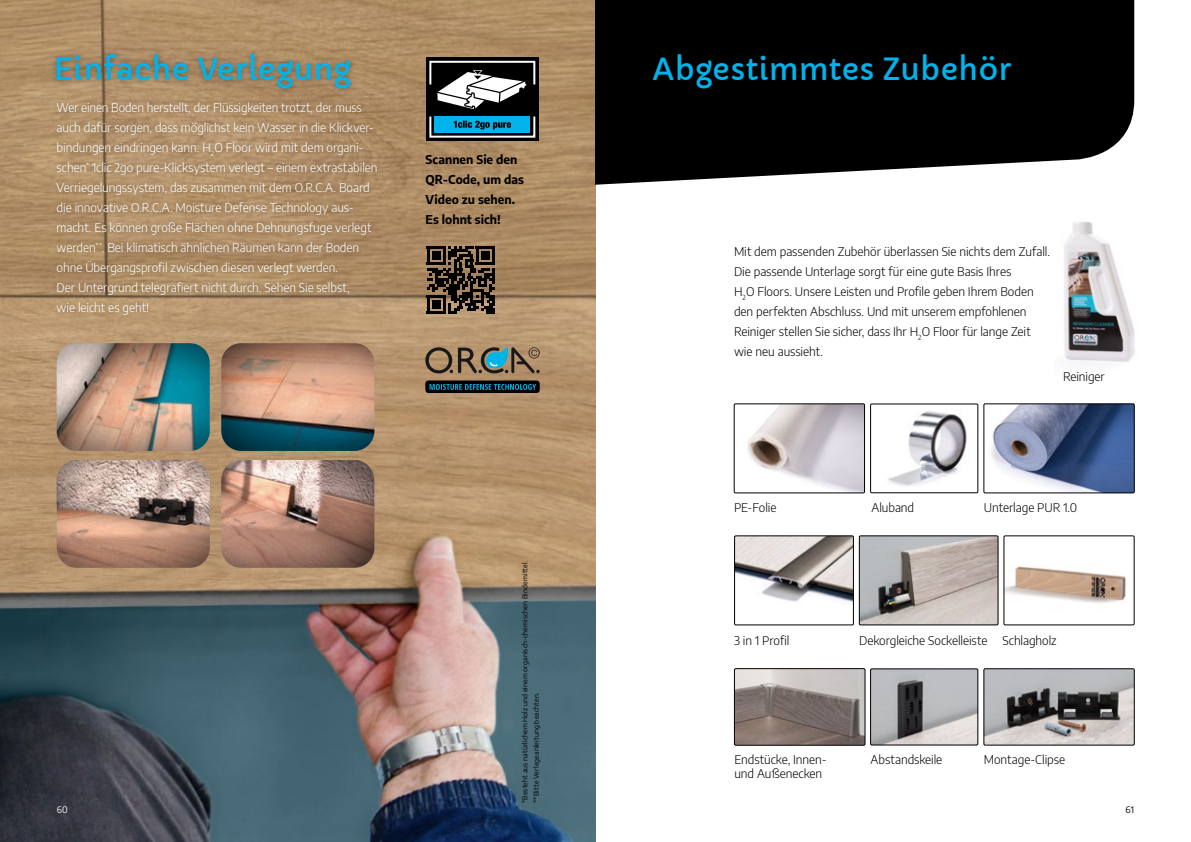
<style>
.page{position:relative;width:1191px;height:842px;background:#fff}
.page>*{position:absolute;margin:0;border:0;box-sizing:border-box;transform-origin:0 0}
.t1{font:30px "Capriola";letter-spacing:.005em;color:#00b3ea}
.t2{font:300 12px/20px "Encode Sans";letter-spacing:-.005em;color:#fff}
.t3{font:300 12px/20px "Encode Sans";letter-spacing:-.005em;color:#000}
.t4{font:700 12px/20px "Encode Sans";color:#000}
.t5{font:9px "Encode Sans";color:#fff}
.t6{font:9px "Encode Sans";color:#000}
.t7{font:7px/11.2px "Encode Sans";letter-spacing:.02em;color:#000}
</style>
<div class="page">
<img style="left:0;top:0;width:595px;height:842px">
<img style="left:57px;top:343px;width:153px;height:108px">
<img style="left:57px;top:460px;width:153px;height:108px">
<img style="left:221px;top:343px;width:153px;height:108px">
<img style="left:221px;top:460px;width:153px;height:108px">
<div style="left:50px;top:48px;width:306px;height:46px;background:#000;opacity:.35"></div>
<div style="left:51px;top:96px;width:332px;height:224px;background:#000;opacity:.35"></div>
<div style="left:425px;top:244px;width:71px;height:72px;background:linear-gradient(to right,#c5a57a,#b7976f)"></div>
<svg style="left:427px;top:246px;width:68px;height:68px;background:#443728"></svg>
<hr style="left:427px;top:311px;width:19px;height:3px;background:#020204">
<div style="left:432px;top:300px;width:8px;height:9px;background:#020204"></div>
<div style="left:425px;top:380px;width:115px;height:13px;background:#000;border-radius:3px"></div>
<svg style="left:429px;top:384px;width:107px;height:6px"></svg>
<svg style="left:425px;top:347px;width:115px;height:26px;background:#767261"></svg>
<div style="left:426px;top:57px;width:112px;height:84px;background:linear-gradient(to right,#000,#000)"></div>
<svg style="left:429px;top:61px;width:106px;height:77px"></svg>
<img style="left:748px;top:406px;width:114px;height:85px">
<div style="left:734px;top:404px;width:130px;height:89px;border:1px solid #000"></div>
<img style="left:888px;top:411px;width:79px;height:75px">
<div style="left:870px;top:404px;width:108px;height:89px;border:1px solid #000"></div>
<img style="left:991px;top:406px;width:141px;height:85px">
<div style="left:983px;top:404px;width:151px;height:89px;border:1px solid #000"></div>
<img style="left:736px;top:538px;width:115px;height:64px">
<div style="left:734px;top:536px;width:119px;height:89px;border:1px solid #000"></div>
<img style="left:861px;top:538px;width:135px;height:85px">
<div style="left:859px;top:536px;width:139px;height:89px;border:1px solid #000"></div>
<img style="left:872px;top:671px;width:104px;height:72px">
<div style="left:870px;top:669px;width:108px;height:76px;border:1px solid #000"></div>
<img style="left:985px;top:671px;width:147px;height:72px">
<div style="left:983px;top:669px;width:151px;height:76px;border:1px solid #000"></div>
<img style="left:1005px;top:566px;width:121px;height:38px">
<div style="left:1003px;top:536px;width:131px;height:89px;border:1px solid #000"></div>
<svg style="left:595px;top:0;width:539px;height:185px;background:#151515"></svg>
<img style="left:1064px;top:222px;width:71px;height:141px">
<img style="left:736px;top:670px;width:127px;height:73px">
<div style="left:734px;top:668px;width:131px;height:77px;border:1px solid #000"></div>
<h1 class="t1" style="left:53px;top:51px;width:299px">Einfache Verlegung</h1>
<p class="t2" style="left:57px;top:97px;width:322px">Wer einen Boden herstellt, der Flüssigkeiten trotzt, der muss auch dafür sorgen, dass möglichst kein Wasser in die Klickver&shy;bindungen eindringen kann. H<sub>2</sub>O Floor wird mit dem organi&shy;schen<sup>*</sup> 1clic 2go pure-Klicksystem verlegt – einem extrastabilen Verriegelungssystem, das zusammen mit dem O.R.C.A. Board die innovative O.R.C.A. Moisture Defense Technology aus&shy;macht. Es können große Flächen ohne Dehnungsfuge verlegt werden<sup>**</sup>. Bei klimatisch ähnlichen Räumen kann der Boden ohne Übergangsprofil zwischen diesen verlegt werden.<br>Der Untergrund telegrafiert nicht durch. Sehen Sie selbst,<br>wie leicht es geht!</p>
<p class="t4" style="left:425px;top:149px;width:100px">Scannen Sie den<br>QR-Code, um das<br>Video zu sehen.<br>Es lohnt sich!</p>
<p class="t5" style="left:57px;top:803px;width:13px">60</p>
<p class="t7" style="left:519px;top:803px;width:244px;rotate:-90deg">*Besteht aus natürlichem Holz und einem organisch-chemischen Bindemittel. **Bitte Verlegeanleitung beachten.</p>
<h1 class="t1" style="left:652px;top:51px;width:360px">Abgestimmtes Zubehör</h1>
<p class="t3" style="left:734px;top:241px;width:317px">Mit dem passenden Zubehör überlassen Sie nichts dem Zufall.<br>Die passende Unterlage sorgt für eine gute Basis Ihres<br>H<sub>2</sub>O Floors. Unsere Leisten und Profile geben Ihrem Boden den perfekten Abschluss. Und mit unserem empfohlenen Reiniger stellen Sie sicher, dass Ihr H<sub>2</sub>O Floor für lange Zeit wie neu aussieht.</p>
<p class="t3" style="left:1063px;top:366px;width:43px">Reiniger</p>
<p class="t3" style="left:734px;top:497px;width:44px">PE-Folie</p>
<p class="t3" style="left:871px;top:497px;width:44px">Aluband</p>
<p class="t3" style="left:983px;top:497px;width:95px">Unterlage PUR 1.0</p>
<p class="t3" style="left:734px;top:630px;width:57px">3 in 1 Profil</p>
<p class="t3" style="left:859px;top:630px;width:130px">Dekorgleiche Sockelleiste</p>
<p class="t3" style="left:1002px;top:630px;width:56px">Schlagholz</p>
<p class="t3" style="left:734px;top:752px;width:94px;line-height:14px">Endstücke, Innen&shy;und Außenecken</p>
<p class="t3" style="left:870px;top:749px;width:73px">Abstandskeile</p>
<p class="t3" style="left:983px;top:749px;width:83px">Montage-Clipse</p>
<p class="t6" style="left:1125px;top:803px;width:10px">61</p>
</div>
